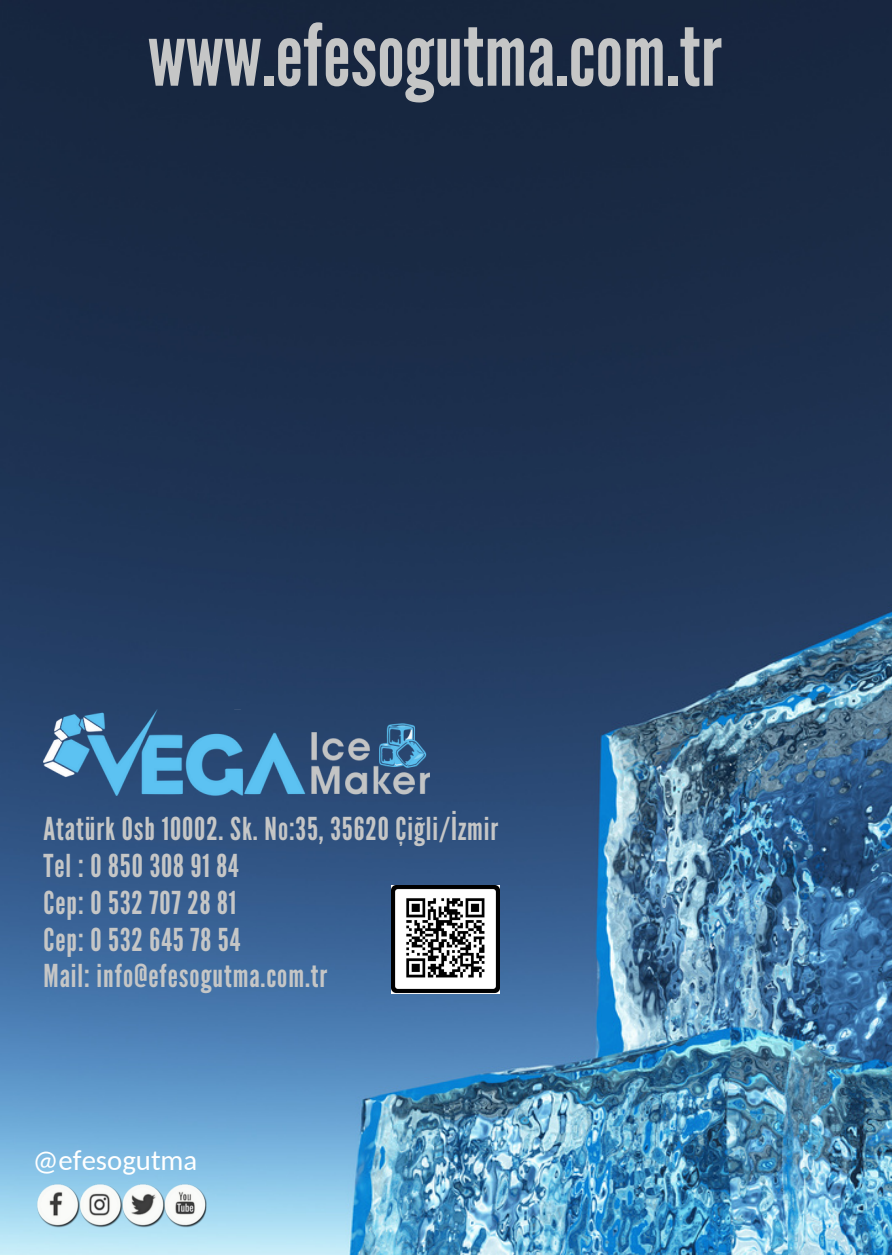
<style>
.page{position:relative;width:892px;height:1258px;background:#fff}
.page>*{position:absolute;margin:0;border:0;box-sizing:border-box;transform-origin:0 0}
.t1{font:85.8px "League Gothic";color:#c5c6c6}
.t2{font:31.5px/36.9px "League Gothic";letter-spacing:.03em;color:#c5c6c6}
.t3{font:28.8px "Carlito";color:#fff}
</style>
<div class="page">
<img style="left:0;top:0;width:891px;height:1255px">
<img style="left:44px;top:710px;width:386px;height:85px">
<img style="left:392px;top:886px;width:107px;height:107px">
<img style="left:22px;top:1166px;width:202px;height:77px">
<h1 class="t1" style="left:148px;top:5px;width:575px">www.efesogutma.com.tr</h1>
<p class="t2" style="left:44px;top:811px;width:456px">Atatürk Osb 10002. Sk. No:35, 35620 Çiğli/İzmir<br>Tel : 0 850 308 91 84<br>Cep: 0 532 707 28 81<br>Cep: 0 532 645 78 54<br>Mail: info@efesogutma.com.tr</p>
<p class="t3" style="left:33px;top:1148px;width:166px">@efesogutma</p>
</div>
